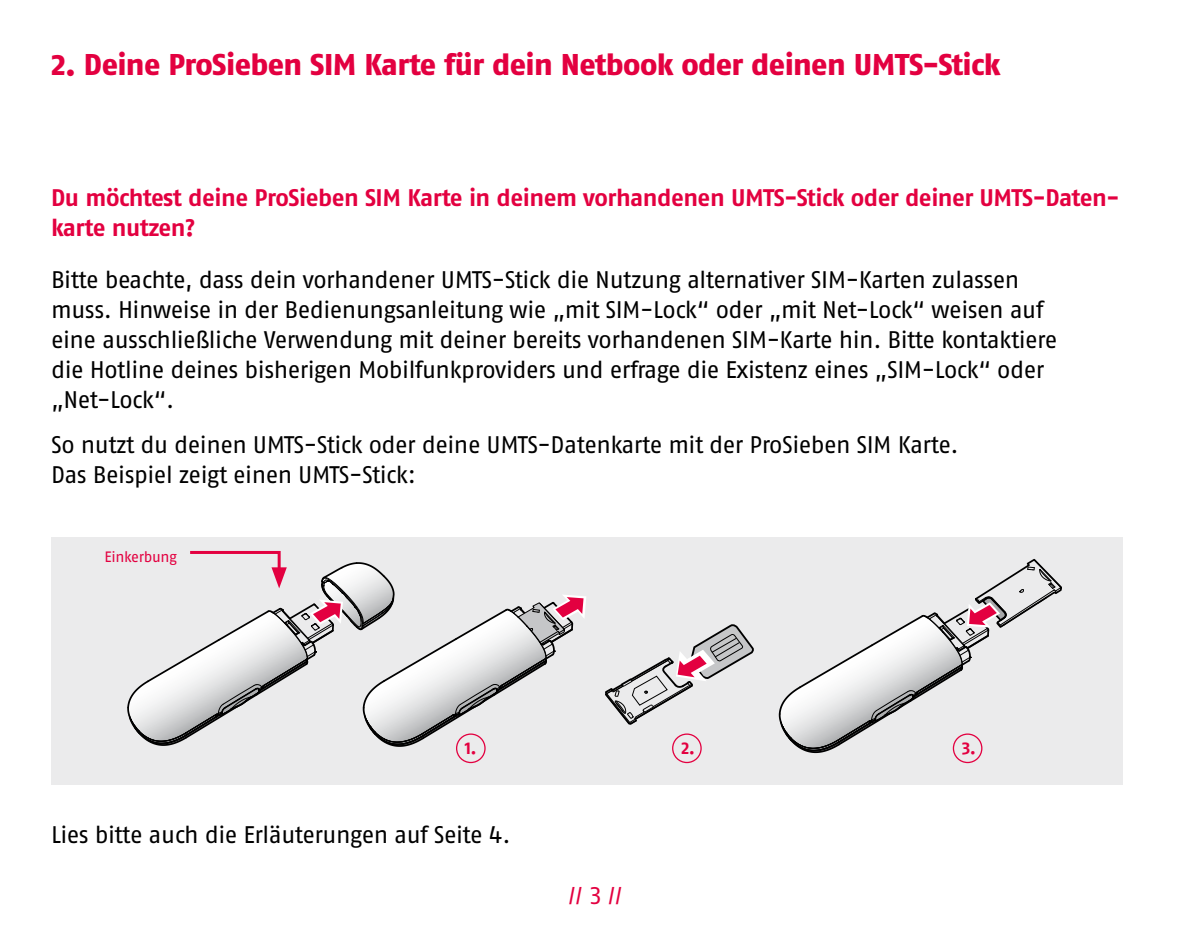
<style>
.page{position:relative;width:1191px;height:936px;background:#fff}
.page>*{position:absolute;margin:0;border:0;box-sizing:border-box;transform-origin:0 0}
.t1{font:30px "Fago No Exb Lf";letter-spacing:-.02em;color:#e30040}
.t2{font:24px/30px "Fago No Regular Tf";letter-spacing:-.025em;color:#000}
.t3{font:24px/30px "Fago No Bold Lf";letter-spacing:-.02em;color:#e30040}
.t4{font:24px "Fago No Regular Tf";color:#e30040}
.t5{font:17.4px "Fago No Bold Lf";color:#e30040}
.t6{font:15px "Fago No Regular LF";letter-spacing:-.025em;color:#e30040}
</style>
<div class="page">
<div style="left:51px;top:537px;width:1071px;height:247px;background:#ebebec"></div>
<svg style="left:605px;top:624px;width:149px;height:101px"></svg>
<svg style="left:778px;top:558px;width:284px;height:196px"></svg>
<div style="left:456px;top:733px;width:29px;height:30px;border:1px solid #e30040;border-radius:50%"></div>
<div style="left:672px;top:733px;width:29px;height:30px;border:1px solid #e30040;border-radius:50%"></div>
<div style="left:952px;top:733px;width:30px;height:30px;border:1px solid #e30040;border-radius:50%"></div>
<svg style="left:127px;top:551px;width:459px;height:196px"></svg>
<p class="t1" style="left:51px;top:46px;width:951px">2. Deine ProSieben SIM Karte für dein Netbook oder deinen UMTS-Stick</p>
<p class="t3" style="left:51px;top:182px;width:1070px">Du möchtest deine ProSieben SIM Karte in deinem vorhandenen UMTS-Stick oder deiner UMTS-Daten&shy;karte nutzen?</p>
<p class="t2" style="left:51px;top:264px;width:1007px">Bitte beachte, dass dein vorhandener UMTS-Stick die Nutzung alternativer SIM-Karten zulassen muss. Hinweise in der Bedienungsanleitung wie „mit SIM-Lock“ oder „mit Net-Lock“ weisen auf eine ausschließliche Verwendung mit deiner bereits vorhandenen SIM-Karte hin. Bitte kontaktiere die Hotline deines bisherigen Mobilfunkproviders und erfrage die Existenz eines „SIM-Lock“ oder „Net-Lock“.</p>
<p class="t2" style="left:51px;top:429px;width:909px">So nutzt du deinen UMTS-Stick oder deine UMTS-Datenkarte mit der ProSieben SIM Karte.<br>Das Beispiel zeigt einen UMTS-Stick:</p>
<p class="t6" style="left:105px;top:548px;width:74px">Einkerbung</p>
<p class="t5" style="left:465px;top:737px;width:14px">1.</p>
<p class="t5" style="left:681px;top:737px;width:16px">2.</p>
<p class="t5" style="left:961px;top:737px;width:16px">3.</p>
<p class="t2" style="left:51px;top:819px;width:461px">Lies bitte auch die Erläuterungen auf Seite 4.</p>
<p class="t4" style="left:568px;top:882px;width:56px">// 3 //</p>
</div>
